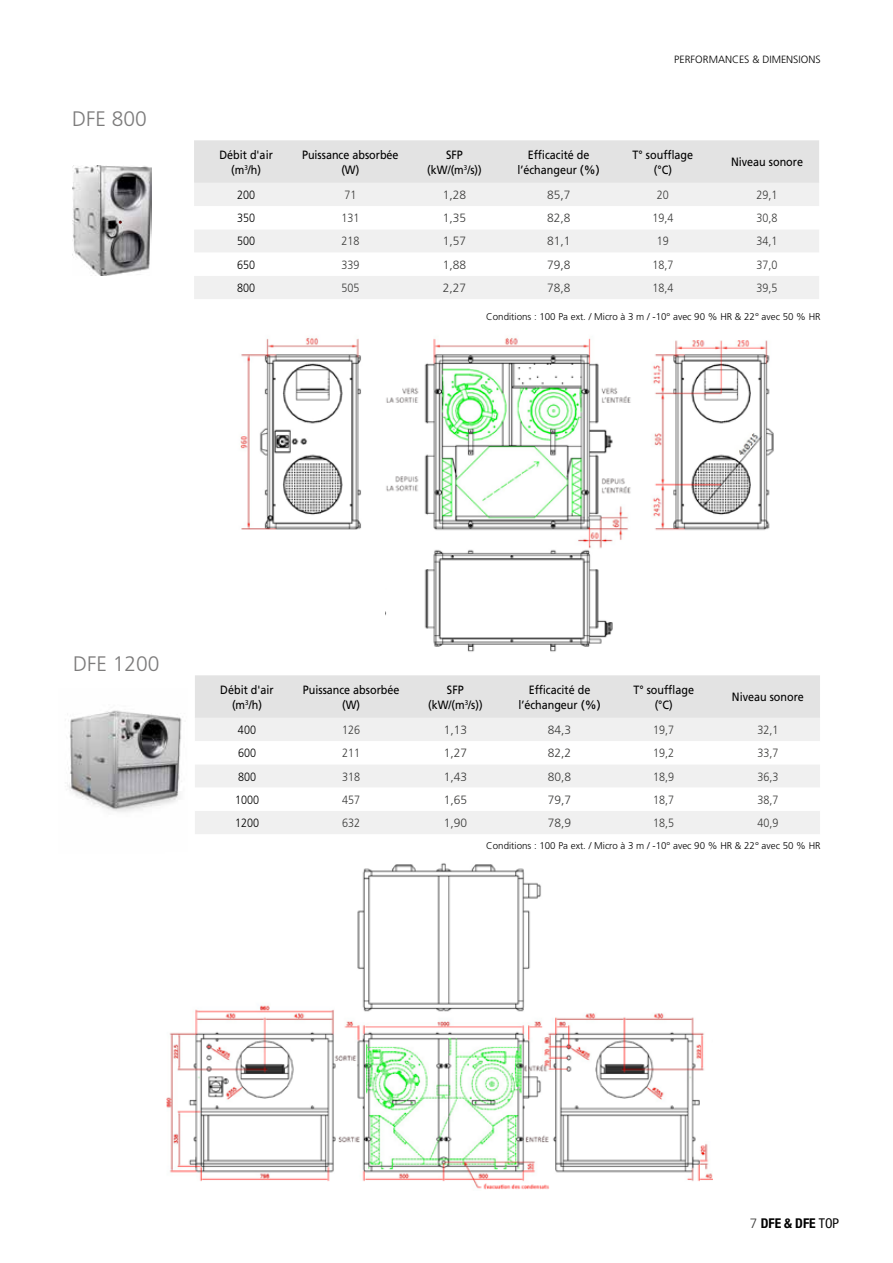
<style>
.page{position:relative;width:893px;height:1263px;background:#fff}
.page>*{position:absolute;margin:0;border:0;box-sizing:border-box;transform-origin:0 0}
.t1{font:300 21px "Frutiger LT Std";color:#7c7b7b}
.t2{font:700 condensed 13.5px "Helvetica Neue LT Std";color:#000}
.t3{font:12px/15px "Frutiger LT Std";color:#000;text-align:center;scale:.9 1}
.t4{font:300 12px "Frutiger LT Std";color:#3c3c3b;scale:.9 1}
.t5{font:300 12px "Frutiger LT Std";color:#3c3c3b}
.t6{font:300 12px "Frutiger LT Std";color:#000;scale:.9 1}
.t7{font:300 10.5px "Frutiger LT Std";color:#000}
.t8{font:300 9.75px "Frutiger LT Std";color:#000}
.s1{font-family:"Frutiger LT Std";font-weight:300;font-stretch:normal;color:#3c3c3b}
.s2{font-weight:400}
</style>
<div class="page">
<img style="left:67px;top:710px;width:115px;height:102px">
<img style="left:72px;top:166px;width:79px;height:110px">
<img style="left:240px;top:338px;width:534px;height:314px">
<div style="left:228px;top:530px;width:157px;height:130px;background:#fff"></div>
<div style="left:634px;top:535px;width:181px;height:117px;background:#fff"></div>
<img style="left:166px;top:863px;width:547px;height:327px">
<div style="left:700px;top:1071px;width:28px;height:53px;background:#fff"></div>
<div style="left:194px;top:140px;width:625px;height:43px;background:#e3e3e3"></div>
<div style="left:194px;top:183px;width:625px;height:116px;background:#f0f0f0"></div>
<svg style="left:194px;top:206px;width:625px;height:70px"></svg>
<div style="left:195px;top:675px;width:625px;height:43px;background:#e3e3e3"></div>
<div style="left:195px;top:718px;width:625px;height:116px;background:#f0f0f0"></div>
<svg style="left:195px;top:741px;width:625px;height:70px"></svg>
<h1 class="t1" style="left:72px;top:107px;width:76px">DFE 800</h1>
<p class="t7" style="left:674px;top:53px;width:148px">PERFORMANCES &amp; DIMENSIONS</p>
<p class="t3" style="left:219px;top:147px;width:61px">Débit d'air (m<sup>3</sup>/h)</p>
<p class="t3" style="left:302px;top:147px;width:109px">Puissance absorbée (W)</p>
<p class="t3" style="left:427px;top:147px;width:62px">SFP (kW/(m<sup>3</sup>/s))</p>
<p class="t3" style="left:517px;top:147px;width:93px">Efficacité de l’échangeur (%)</p>
<p class="t3" style="left:633px;top:147px;width:69px">T° soufflage (°C)</p>
<p class="t3" style="left:731px;top:154px;width:82px">Niveau sonore</p>
<p class="t6" style="left:237px;top:188px;width:22px">200</p>
<p class="t4" style="left:344px;top:188px;width:15px">71</p>
<p class="t5" style="left:443px;top:188px;width:25px">1,28</p>
<p class="t5" style="left:547px;top:188px;width:25px">85,7</p>
<p class="t4" style="left:657px;top:188px;width:15px">20</p>
<p class="t4" style="left:757px;top:188px;width:25px">29,1</p>
<p class="t6" style="left:237px;top:211px;width:22px">350</p>
<p class="t4" style="left:341px;top:211px;width:22px">131</p>
<p class="t5" style="left:443px;top:211px;width:25px">1,35</p>
<p class="t5" style="left:547px;top:211px;width:25px">82,8</p>
<p class="t4" style="left:652px;top:211px;width:25px">19,4</p>
<p class="t4" style="left:757px;top:211px;width:25px">30,8</p>
<p class="t6" style="left:237px;top:235px;width:22px">500</p>
<p class="t4" style="left:341px;top:235px;width:22px">218</p>
<p class="t5" style="left:443px;top:235px;width:25px">1,57</p>
<p class="t5" style="left:547px;top:235px;width:25px">81,1</p>
<p class="t4" style="left:657px;top:235px;width:15px">19</p>
<p class="t4" style="left:757px;top:235px;width:25px">34,1</p>
<p class="t6" style="left:237px;top:258px;width:22px">650</p>
<p class="t4" style="left:341px;top:258px;width:22px">339</p>
<p class="t5" style="left:443px;top:258px;width:25px">1,88</p>
<p class="t5" style="left:547px;top:258px;width:25px">79,8</p>
<p class="t4" style="left:652px;top:258px;width:25px">18,7</p>
<p class="t4" style="left:757px;top:258px;width:25px">37,0</p>
<p class="t6" style="left:237px;top:281px;width:22px">800</p>
<p class="t4" style="left:341px;top:281px;width:22px">505</p>
<p class="t5" style="left:443px;top:281px;width:25px">2,27</p>
<p class="t5" style="left:547px;top:281px;width:25px">78,8</p>
<p class="t4" style="left:652px;top:281px;width:25px">18,4</p>
<p class="t4" style="left:757px;top:281px;width:25px">39,5</p>
<p class="t8" style="left:486px;top:311px;width:336px">Conditions : 100 Pa ext. / Micro à 3 m / -10° avec 90 % HR &amp; 22° avec 50 % HR</p>
<h1 class="t1" style="left:73px;top:651px;width:88px">DFE 1200</h1>
<p class="t3" style="left:220px;top:682px;width:61px">Débit d'air (m<sup>3</sup>/h)</p>
<p class="t3" style="left:303px;top:682px;width:109px">Puissance absorbée (W)</p>
<p class="t3" style="left:428px;top:682px;width:62px">SFP (kW/(m<sup>3</sup>/s))</p>
<p class="t3" style="left:518px;top:682px;width:93px">Efficacité de l’échangeur (%)</p>
<p class="t3" style="left:633px;top:682px;width:69px">T° soufflage (°C)</p>
<p class="t3" style="left:732px;top:689px;width:82px">Niveau sonore</p>
<p class="t6" style="left:238px;top:723px;width:22px">400</p>
<p class="t4" style="left:342px;top:723px;width:22px">126</p>
<p class="t5" style="left:444px;top:723px;width:25px">1,13</p>
<p class="t5" style="left:548px;top:723px;width:25px">84,3</p>
<p class="t4" style="left:653px;top:723px;width:25px">19,7</p>
<p class="t4" style="left:757px;top:723px;width:25px">32,1</p>
<p class="t6" style="left:238px;top:746px;width:22px">600</p>
<p class="t4" style="left:342px;top:746px;width:22px">211</p>
<p class="t5" style="left:444px;top:746px;width:25px">1,27</p>
<p class="t5" style="left:548px;top:746px;width:25px">82,2</p>
<p class="t4" style="left:653px;top:746px;width:25px">19,2</p>
<p class="t4" style="left:757px;top:746px;width:25px">33,7</p>
<p class="t6" style="left:238px;top:769px;width:22px">800</p>
<p class="t4" style="left:342px;top:769px;width:22px">318</p>
<p class="t5" style="left:444px;top:769px;width:25px">1,43</p>
<p class="t5" style="left:548px;top:769px;width:25px">80,8</p>
<p class="t4" style="left:653px;top:769px;width:25px">18,9</p>
<p class="t4" style="left:757px;top:769px;width:25px">36,3</p>
<p class="t6" style="left:235px;top:793px;width:28px">1000</p>
<p class="t4" style="left:342px;top:793px;width:22px">457</p>
<p class="t5" style="left:444px;top:793px;width:25px">1,65</p>
<p class="t5" style="left:548px;top:793px;width:25px">79,7</p>
<p class="t4" style="left:653px;top:793px;width:25px">18,7</p>
<p class="t4" style="left:757px;top:793px;width:25px">38,7</p>
<p class="t6" style="left:235px;top:816px;width:28px">1200</p>
<p class="t4" style="left:342px;top:816px;width:22px">632</p>
<p class="t5" style="left:444px;top:816px;width:25px">1,90</p>
<p class="t5" style="left:548px;top:816px;width:25px">78,9</p>
<p class="t4" style="left:653px;top:816px;width:25px">18,5</p>
<p class="t4" style="left:757px;top:816px;width:25px">40,9</p>
<p class="t8" style="left:486px;top:840px;width:336px">Conditions : 100 Pa ext. / Micro à 3 m / -10° avec 90 % HR &amp; 22° avec 50 % HR</p>
<p class="t2" style="left:750px;top:1215px;width:91px"><span class="s1">7</span> DFE &amp; DFE <span class="s2">TOP</span></p>
</div>
